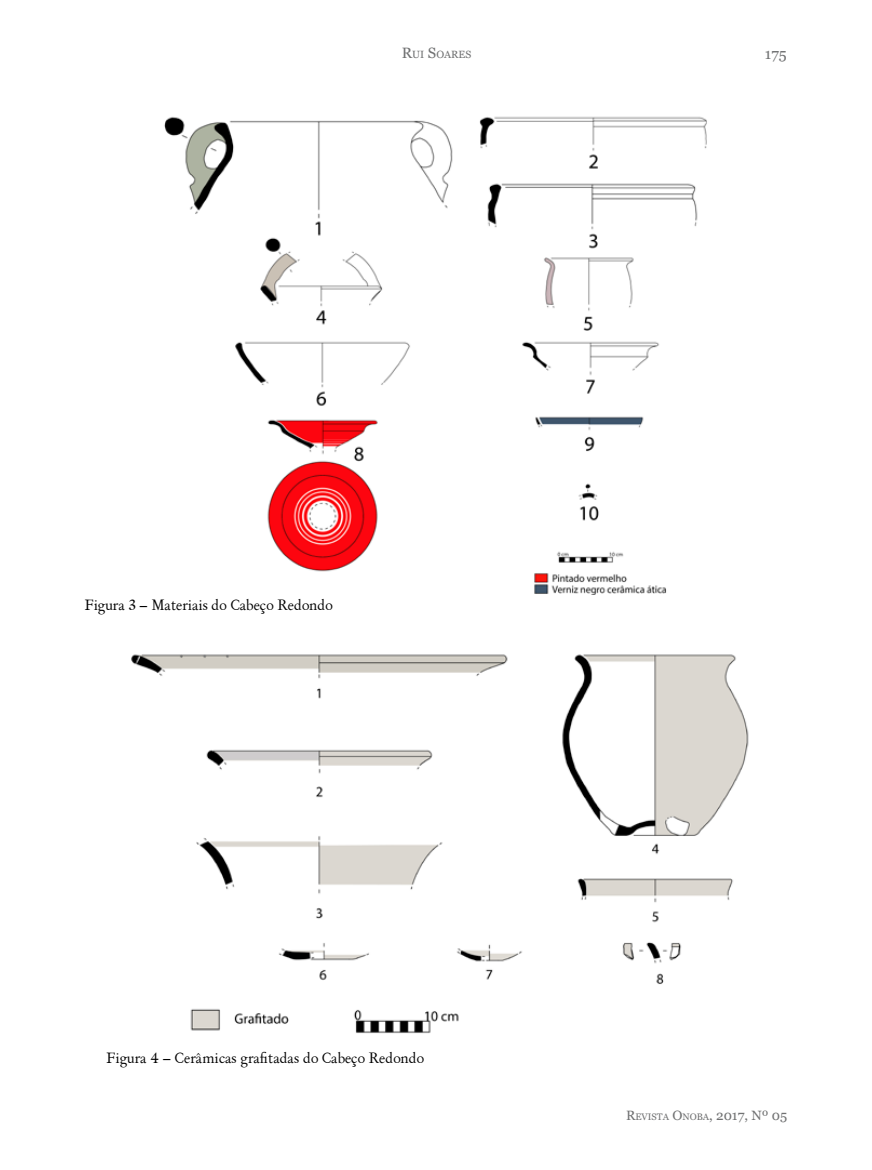
<style>
.page{position:relative;width:872px;height:1170px;background:#fff}
.page>*{position:absolute;margin:0;border:0;box-sizing:border-box;transform-origin:0 0}
.t1{font:15px "Georgia";color:#707172}
.t2{font:14.25px "ALPHABETUM Unicode";color:#000}
.t3{font:10.5px "Georgia";color:#707172}
.t4{font:9.45px "Georgia";color:#707172}
.s1{font-size:15px}
.s2{font-size:13.5px}
</style>
<div class="page">
<img style="left:164px;top:116px;width:543px;height:478px">
<img style="left:131px;top:654px;width:618px;height:380px">
<p class="t3" style="left:402px;top:49px;width:70px"><span class="s1">R</span>UI <span class="s1">S</span>OARES</p>
<p class="t1" style="left:765px;top:45px;width:23px">175</p>
<p class="t2" style="left:85px;top:595px;width:249px">Figura 3 – Materiais do Cabeço Redondo</p>
<p class="t2" style="left:107px;top:1048px;width:319px">Figura 4 – Cerâmicas grafitadas do Cabeço Redondo</p>
<p class="t4" style="left:626px;top:1111px;width:163px"><span class="s2">R</span>EVISTA <span class="s2">O</span>NOBA<span class="s2">, 2017, Nº 05</span></p>
</div>
